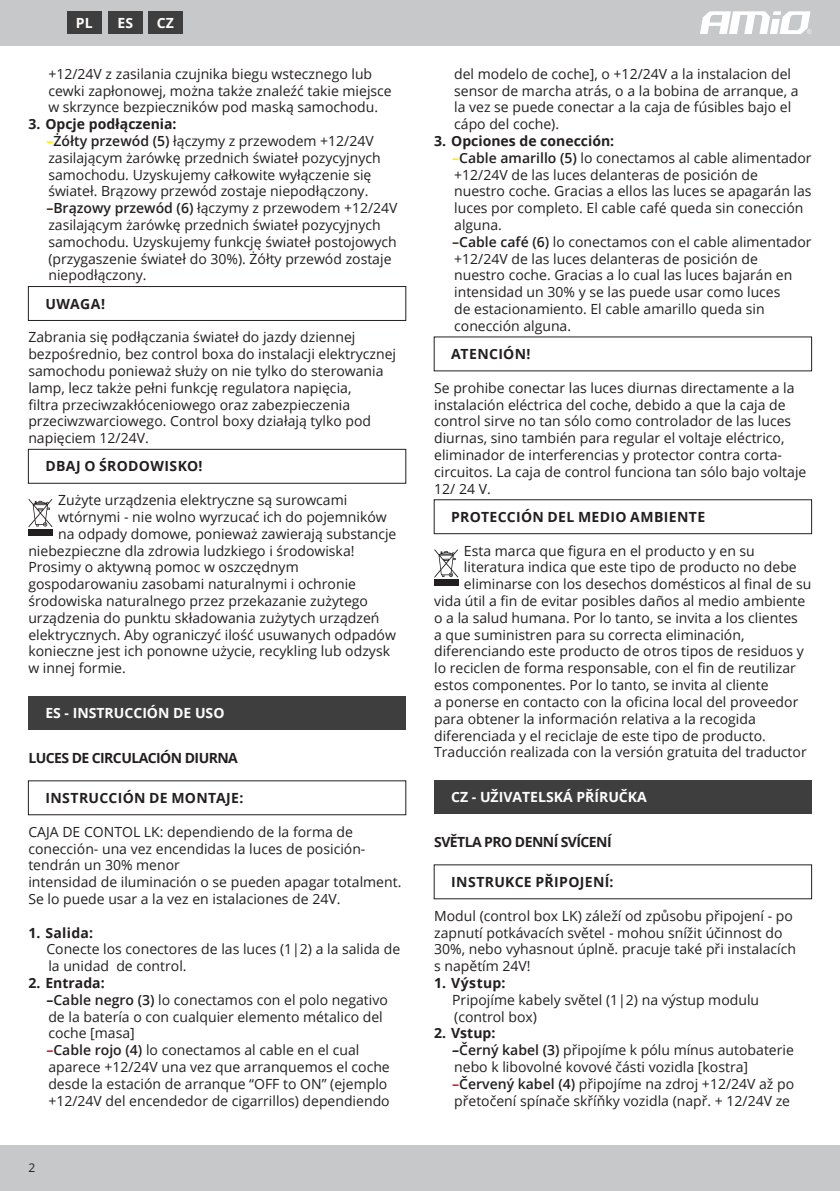
<style>
.page{position:relative;width:840px;height:1191px;background:#fff}
.page>*{position:absolute;margin:0;border:0;box-sizing:border-box;transform-origin:0 0}
.Tekst{font:14px/16.8px "Open Sans";color:#231f20}
.Lista_drugi_poziom{font:14px/16.8px "Open Sans";color:#231f20}
.Nagłówek_ROZDZIAŁU{font:700 14px "Open Sans";letter-spacing:.02em;color:#231f20}
.Nagłówek_ROZDZIAŁU-2{font:700 14px "Open Sans";color:#231f20}
.Nazwa_produktu{font:700 14px "Open Sans";letter-spacing:-.04em;color:#231f20}
.Jezyk{font:700 14px "Open Sans";color:#fff}
.Jezyk_Ikona{font:700 14px "Open Sans";color:#fff}
.t1{font:12px "Open Sans";color:#231f20}
.s1{font-weight:700;color:#fff101}
.s2{font-weight:600}
.s3{font-weight:700;color:#4c3721}
.s4{font-weight:700}
.s5{font-weight:700;color:#d1232a}
</style>
<div class="page">
<div style="left:0;top:0;width:839px;height:45px;background:#c7c8ca"></div>
<div style="left:0;top:1145px;width:839px;height:46px;background:#c7c8ca"></div>
<svg style="left:700px;top:11px;width:111px;height:23px"></svg>
<div style="left:28px;top:286px;width:378px;height:35px;border:1px solid #231f20"></div>
<div style="left:28px;top:449px;width:378px;height:35px;border:1px solid #231f20"></div>
<div style="left:28px;top:696px;width:377px;height:34px;background:#3e3e3f"></div>
<div style="left:28px;top:780px;width:378px;height:35px;border:1px solid #231f20"></div>
<svg style="left:28px;top:499px;width:24px;height:28px"></svg>
<div style="left:28px;top:529px;width:24px;height:6px;background:#231f20"></div>
<div style="left:433px;top:499px;width:378px;height:35px;border:1px solid #231f20"></div>
<div style="left:434px;top:780px;width:377px;height:34px;background:#3e3e3f"></div>
<svg style="left:434px;top:549px;width:24px;height:28px"></svg>
<div style="left:434px;top:579px;width:24px;height:6px;background:#231f20"></div>
<div style="left:67px;top:11px;width:34px;height:23px;background:#3e3e3f"></div>
<div style="left:108px;top:11px;width:34px;height:23px;background:#3e3e3f"></div>
<div style="left:148px;top:11px;width:34px;height:23px;background:#3e3e3f"></div>
<p class="Jezyk_Ikona" style="left:76px;top:13px;width:18px">PL</p>
<p class="Jezyk_Ikona" style="left:117px;top:13px;width:17px">ES</p>
<p class="Jezyk_Ikona" style="left:157px;top:13px;width:19px">CZ</p>
<p class="Lista_drugi_poziom" style="left:48px;top:65px;width:345px">+12/24V z zasilania czujnika biegu wstecznego lub cewki zapłonowej, można także znaleźć takie miejsce w skrzynce bezpieczników pod maską samochodu.</p>
<p class="Nagłówek_ROZDZIAŁU-2" style="left:28px;top:114px;width:150px">3. Opcje podłączenia:</p>
<p class="Lista_drugi_poziom" style="left:46px;top:132px;width:335px"><span class="s1">–</span><span class="s2">Żółty przewód (5)</span> łączymy z przewodem +12/24V zasilającym żarówkę przednich świateł pozycyjnych samochodu. Uzyskujemy całkowite wyłączenie się świateł. Brązowy przewód zostaje niepodłączony.</p>
<p class="Lista_drugi_poziom" style="left:46px;top:199px;width:352px"><span class="s3">–</span><span class="s2">Brązowy przewód (6)</span> łączymy z przewodem +12/24V zasilającym żarówkę przednich świateł pozycyjnych samochodu. Uzyskujemy funkcję świateł postojowych (przygaszenie świateł do 30%). Żółty przewód zostaje niepodłączony.</p>
<p class="Nagłówek_ROZDZIAŁU" style="left:45px;top:294px;width:61px">UWAGA!</p>
<p class="Tekst" style="left:28px;top:328px;width:369px">Zabrania się podłączania świateł do jazdy dziennej bezpośrednio, bez control boxa do instalacji elektrycznej samochodu ponieważ służy on nie tylko do sterowania lamp, lecz także pełni funkcję regulatora napięcia,<br>filtra przeciwzakłóceniowego oraz zabezpieczenia przeciwzwarciowego. Control boxy działają tylko pod napięciem 12/24V.</p>
<p class="Nagłówek_ROZDZIAŁU" style="left:45px;top:456px;width:159px">DBAJ O ŚRODOWISKO!</p>
<p class="Tekst" style="left:58px;top:491px;width:290px">Zużyte urządzenia elektryczne są surowcami</p>
<p class="Tekst" style="left:58px;top:508px;width:330px">wtórnymi - nie wolno wyrzucać ich do pojemników</p>
<p class="Tekst" style="left:58px;top:525px;width:339px">na odpady domowe, ponieważ zawierają substancje</p>
<p class="Tekst" style="left:28px;top:542px;width:327px">niebezpieczne dla zdrowia ludzkiego i środowiska!</p>
<p class="Tekst" style="left:28px;top:558px;width:272px">Prosimy o aktywną pomoc w oszczędnym</p>
<p class="Tekst" style="left:28px;top:575px;width:329px">gospodarowaniu zasobami naturalnymi i ochronie</p>
<p class="Tekst" style="left:28px;top:592px;width:341px">środowiska naturalnego przez przekazanie zużytego</p>
<p class="Tekst" style="left:28px;top:609px;width:352px">urządzenia do punktu składowania zużytych urządzeń</p>
<p class="Tekst" style="left:28px;top:626px;width:369px">elektrycznych. Aby ograniczyć ilość usuwanych odpadów</p>
<p class="Tekst" style="left:28px;top:642px;width:363px">konieczne jest ich ponowne użycie, recykling lub odzysk</p>
<p class="Tekst" style="left:28px;top:659px;width:99px">w innej formie.</p>
<p class="Jezyk" style="left:45px;top:703px;width:180px">ES - INSTRUCCIÓN DE USO</p>
<p class="Nazwa_produktu" style="left:28px;top:748px;width:211px">LUCES DE CIRCULACIÓN DIURNA</p>
<p class="Nagłówek_ROZDZIAŁU" style="left:45px;top:788px;width:199px">INSTRUCCIÓN DE MONTAJE:</p>
<p class="Tekst" style="left:28px;top:823px;width:338px">CAJA DE CONTOL LK: dependiendo de la forma de conección- una vez encendidas la luces de posición&shy;tendrán un 30% menor</p>
<p class="Tekst" style="left:28px;top:873px;width:374px">intensidad de iluminación o se pueden apagar totalment.<br>Se lo puede usar a la vez en istalaciones de 24V.</p>
<p class="Nagłówek_ROZDZIAŁU" style="left:28px;top:922px;width:66px">1. Salida:</p>
<p class="Lista_drugi_poziom" style="left:46px;top:940px;width:355px">Conecte los conectores de las luces (1|2) a la salida de la unidad de control.</p>
<p class="Nagłówek_ROZDZIAŁU-2" style="left:28px;top:973px;width:78px">2. Entrada:</p>
<p class="Lista_drugi_poziom" style="left:46px;top:991px;width:343px"><span class="s4">–</span><span class="s2">Cable negro (3)</span> lo conectamos con el polo negativo de la batería o con cualquier elemento métalico del coche [masa]</p>
<p class="Lista_drugi_poziom" style="left:46px;top:1041px;width:345px"><span class="s5">–</span><span class="s2">Cable rojo (4)</span> lo conectamos al cable en el cual aparece +12/24V una vez que arranquemos el coche desde la estación de arranque “OFF to ON” (ejemplo +12/24V del encendedor de cigarrillos) dependiendo</p>
<p class="t1" style="left:28px;top:1159px;width:8px">2</p>
<p class="Lista_drugi_poziom" style="left:454px;top:65px;width:346px">del modelo de coche], o +12/24V a la instalacion del sensor de marcha atrás, o a la bobina de arranque, a la vez se puede conectar a la caja de fúsibles bajo el cápo del coche).</p>
<p class="Nagłówek_ROZDZIAŁU-2" style="left:434px;top:131px;width:181px">3. Opciones de conección:</p>
<p class="Lista_drugi_poziom" style="left:452px;top:149px;width:361px"><span class="s1">–</span><span class="s2">Cable amarillo (5)</span> lo conectamos al cable alimentador +12/24V de las luces delanteras de posición de<br>nuestro coche. Gracias a ellos las luces se apagarán las luces por completo. El cable café queda sin conección alguna.</p>
<p class="Lista_drugi_poziom" style="left:452px;top:233px;width:361px"><span class="s3">–</span><span class="s2">Cable café (6)</span> lo conectamos con el cable alimentador +12/24V de las luces delanteras de posición de<br>nuestro coche. Gracias a lo cual las luces bajarán en intensidad un 30% y se las puede usar como luces<br>de estacionamiento. El cable amarillo queda sin conección alguna.</p>
<p class="Nagłówek_ROZDZIAŁU" style="left:451px;top:344px;width:81px">ATENCIÓN!</p>
<p class="Tekst" style="left:434px;top:379px;width:373px">Se prohibe conectar las luces diurnas directamente a la instalación eléctrica del coche, debido a que la caja de control sirve no tan sólo como controlador de las luces diurnas, sino también para regular el voltaje eléctrico, eliminador de interferencias y protector contra corta&shy;circuitos. La caja de control funciona tan sólo bajo voltaje 12/ 24 V.</p>
<p class="Nagłówek_ROZDZIAŁU" style="left:451px;top:507px;width:255px">PROTECCIÓN DEL MEDIO AMBIENTE</p>
<p class="Tekst" style="left:463px;top:542px;width:292px">Esta marca que figura en el producto y en su</p>
<p class="Tekst" style="left:463px;top:558px;width:334px">literatura indica que este tipo de producto no debe</p>
<p class="Tekst" style="left:463px;top:575px;width:349px">eliminarse con los desechos domésticos al fi nal de su</p>
<p class="Tekst" style="left:434px;top:592px;width:372px">vida útil a fi n de evitar posibles daños al medio ambiente</p>
<p class="Tekst" style="left:434px;top:609px;width:365px">o a la salud humana. Por lo tanto, se invita a los clientes</p>
<p class="Tekst" style="left:434px;top:626px;width:311px">a que suministren para su correcta eliminación,</p>
<p class="Tekst" style="left:434px;top:642px;width:371px">diferenciando este producto de otros tipos de residuos y</p>
<p class="Tekst" style="left:434px;top:659px;width:363px">lo reciclen de forma responsable, con el fi n de reutilizar</p>
<p class="Tekst" style="left:434px;top:676px;width:336px">estos componentes. Por lo tanto, se invita al cliente</p>
<p class="Tekst" style="left:434px;top:693px;width:365px">a ponerse en contacto con la oficina local del proveedor</p>
<p class="Tekst" style="left:434px;top:710px;width:323px">para obtener la información relativa a la recogida</p>
<p class="Tekst" style="left:434px;top:726px;width:333px">diferenciada y el reciclaje de este tipo de producto.</p>
<p class="Tekst" style="left:434px;top:743px;width:374px">Traducción realizada con la versión gratuita del traductor</p>
<p class="Jezyk" style="left:451px;top:787px;width:197px">CZ - UŽIVATELSKÁ PŘÍRUČKA</p>
<p class="Nazwa_produktu" style="left:434px;top:832px;width:179px">SVĚTLA PRO DENNÍ SVÍCENÍ</p>
<p class="Nagłówek_ROZDZIAŁU" style="left:451px;top:872px;width:164px">INSTRUKCE PŘIPOJENÍ:</p>
<p class="Tekst" style="left:434px;top:907px;width:363px">Modul (control box LK) záleží od způsobu připojení - po zapnutí potkávacích světel - mohou snížit účinnost do 30%, nebo vyhasnout úplně. pracuje také při instalacích s napětím 24V!</p>
<p class="Nagłówek_ROZDZIAŁU" style="left:434px;top:973px;width:73px">1. Výstup:</p>
<p class="Lista_drugi_poziom" style="left:452px;top:991px;width:308px">Pripojíme kabely světel (1|2) na výstup modulu (control box)</p>
<p class="Nagłówek_ROZDZIAŁU" style="left:434px;top:1023px;width:63px">2. Vstup:</p>
<p class="Lista_drugi_poziom" style="left:452px;top:1041px;width:343px"><span class="s4">–</span><span class="s2">Černý kabel (3)</span> připojíme k pólu mínus autobaterie nebo k libovolné kovové části vozidla [kostra]</p>
<p class="Lista_drugi_poziom" style="left:452px;top:1075px;width:343px"><span class="s5">–</span><span class="s2">Červený kabel (4)</span> připojíme na zdroj +12/24V až po přetočení spínače skříňky vozidla (např. + 12/24V ze</p>
</div>
